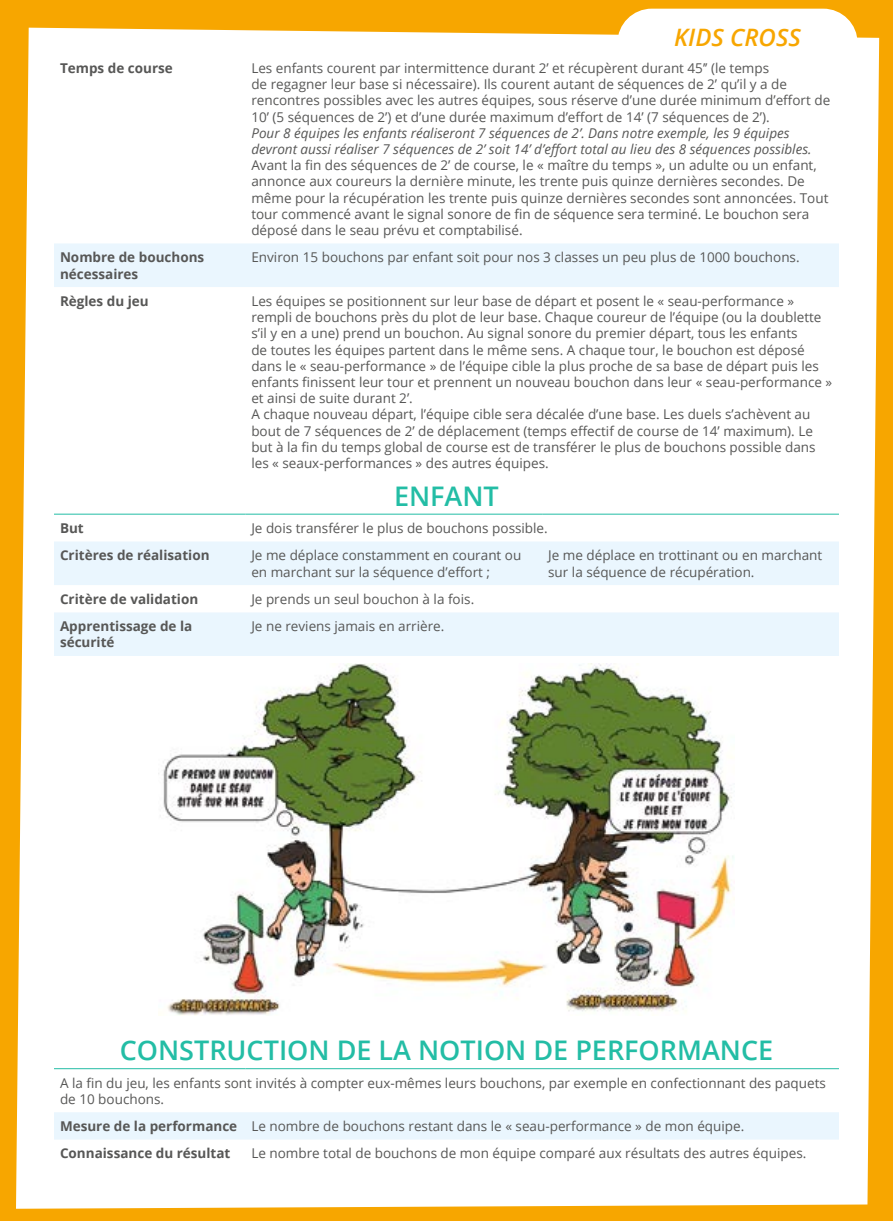
<style>
.page{position:relative;width:893px;height:1221px;background:#fff}
.page>*{position:absolute;margin:0;border:0;box-sizing:border-box;transform-origin:0 0}
.t1{font:600 27px "Open Sans";color:#23bda5}
.t2{font:italic 600 24px "Open Sans";color:#f7a600}
.t3{font:13.5px/16.2px "Open Sans";color:#575756}
.t4{font:italic 13.5px/16.2px "Open Sans";color:#575756}
.t5{font:700 13.5px/16.2px "Open Sans";color:#575756}
.s1{font-weight:700}
</style>
<div class="page">
<div style="left:0;top:0;width:893px;height:1220px;background:#f7a600"></div>
<div style="left:16px;top:28px;width:863px;height:1180px;background:#fff"></div>
<div style="left:617px;top:9px;width:241px;height:77px;background:#fff"></div>
<img style="left:159px;top:663px;width:575px;height:351px">
<svg style="left:54px;top:243px;width:785px;height:413px;background:#f8fcfe"></svg>
<hr style="left:54px;top:514px;width:191px;height:1px;background:#23bda5">
<hr style="left:245px;top:514px;width:297px;height:1px;background:#23bda5">
<hr style="left:542px;top:514px;width:297px;height:1px;background:#23bda5">
<div style="left:54px;top:1112px;width:785px;height:27px;background:#eaf6fe"></div>
<hr style="left:54px;top:1068px;width:191px;height:1px;background:#23bda5">
<hr style="left:245px;top:1068px;width:594px;height:1px;background:#23bda5">
<h2 class="t2" style="left:674px;top:21px;width:128px">KIDS CROSS</h2>
<p class="t5" style="left:60px;top:59px;width:114px">Temps de course</p>
<p class="t3" style="left:251px;top:59px;width:580px">Les enfants courent par intermittence durant 2’ et récupèrent durant 45’’ (le temps<br>de regagner leur base si nécessaire). Ils courent autant de séquences de 2’ qu’il y a de rencontres possibles avec les autres équipes, sous réserve d’une durée minimum d’effort de 10’ (5 séquences de 2’) et d’une durée maximum d’effort de 14’ (7 séquences de 2’).</p>
<p class="t4" style="left:251px;top:124px;width:562px">Pour 8 équipes les enfants réaliseront 7 séquences de 2’. Dans notre exemple, les 9 équipes devront aussi réaliser 7 séquences de 2’ soit 14’ d’effort total au lieu des 8 séquences possibles.</p>
<p class="t3" style="left:251px;top:157px;width:579px">Avant la fin des séquences de 2’ de course, le « maître du temps », un adulte ou un enfant, annonce aux coureurs la dernière minute, les trente puis quinze dernières secondes. De même pour la récupération les trente puis quinze dernières secondes sont annoncées. Tout tour commencé avant le signal sonore de fin de séquence sera terminé. Le bouchon sera déposé dans le seau prévu et comptabilisé.</p>
<p class="t5" style="left:60px;top:249px;width:146px">Nombre de bouchons nécessaires</p>
<p class="t3" style="left:251px;top:249px;width:550px">Environ 15 bouchons par enfant soit pour nos 3 classes un peu plus de 1000 bouchons.</p>
<p class="t5" style="left:60px;top:292px;width:90px">Règles du jeu</p>
<p class="t3" style="left:251px;top:292px;width:582px">Les équipes se positionnent sur leur base de départ et posent le « seau-performance » rempli de bouchons près du plot de leur base. Chaque coureur de l’équipe (ou la doublette s’il y en a une) prend un bouchon. Au signal sonore du premier départ, tous les enfants<br>de toutes les équipes partent dans le même sens. A chaque tour, le bouchon est déposé dans le « seau-performance » de l’équipe cible la plus proche de sa base de départ puis les enfants finissent leur tour et prennent un nouveau bouchon dans leur « seau-performance » et ainsi de suite durant 2’.<br>A chaque nouveau départ, l’équipe cible sera décalée d’une base. Les duels s’achèvent au bout de 7 séquences de 2’ de déplacement (temps effectif de course de 14’ maximum). Le but à la fin du temps global de course est de transférer le plus de bouchons possible dans les « seaux-performances » des autres équipes.</p>
<h1 class="t1" style="left:394px;top:477px;width:106px">ENFANT</h1>
<p class="t5" style="left:60px;top:519px;width:25px">But</p>
<p class="t3" style="left:251px;top:519px;width:298px">Je dois transférer le plus de bouchons possible.</p>
<p class="t5" style="left:60px;top:547px;width:151px">Critères de réalisation</p>
<p class="t3" style="left:251px;top:547px;width:271px">Je me déplace constamment en courant ou en marchant sur la séquence d’effort ;</p>
<p class="t3" style="left:548px;top:547px;width:276px">Je me déplace en trottinant ou en marchant sur la séquence de récupération.</p>
<p class="t5" style="left:60px;top:590px;width:140px">Critère de validation</p>
<p class="t3" style="left:251px;top:590px;width:224px">Je prends un seul bouchon à la fois.</p>
<p class="t5" style="left:60px;top:618px;width:134px">Apprentissage de la sécurité</p>
<p class="t3" style="left:251px;top:618px;width:195px">Je ne reviens jamais en arrière.</p>
<h1 class="t1" style="left:120px;top:1031px;width:655px">CONSTRUCTION DE LA NOTION DE PERFORMANCE</h1>
<p class="t3" style="left:60px;top:1074px;width:767px">A la fin du jeu, les enfants sont invités à compter eux-mêmes leurs bouchons, par exemple en confectionnant des paquets de 10 bouchons.</p>
<p class="t3" style="left:60px;top:1112px;width:686px;line-height:27.3px"><span class="s1">Mesure de la performance</span> Le nombre de bouchons restant dans le « seau-performance » de mon équipe.<br><span class="s1">Connaissance du résultat</span></p>
<p class="t3" style="left:251px;top:1144px;width:556px">Le nombre total de bouchons de mon équipe comparé aux résultats des autres équipes.</p>
</div>
